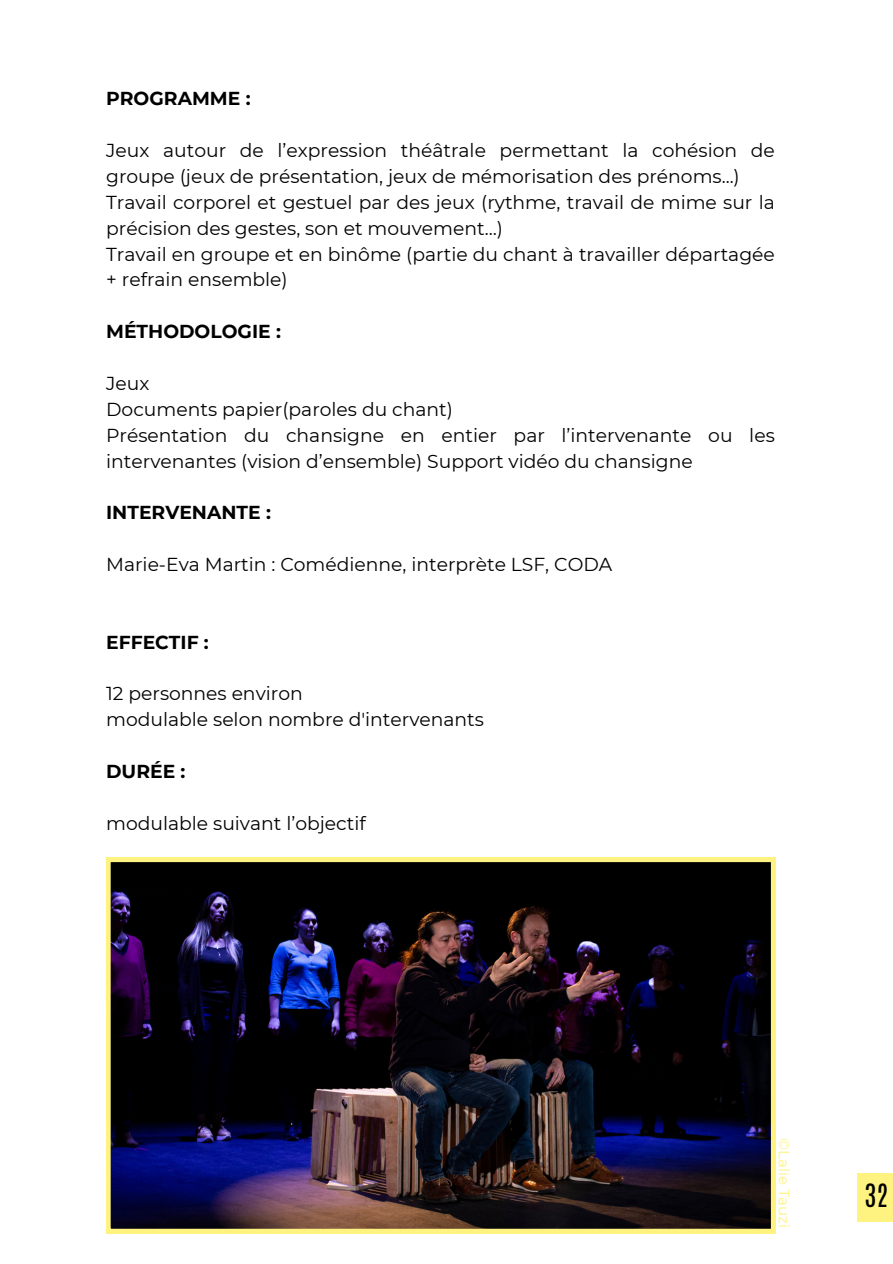
<style>
.page{position:relative;width:893px;height:1264px;background:#fff}
.page>*{position:absolute;margin:0;border:0;box-sizing:border-box;transform-origin:0 0}
.t1{font:27px "Antonio";color:#000}
.t2{font:18.75px/25.8px "Montserrat";color:#000}
.t3{font:700 18.75px "Montserrat";color:#000}
.t4{font:15px "Montserrat";color:#fef381}
</style>
<div class="page">
<img style="left:106px;top:857px;width:669px;height:376px">
<div style="left:856px;top:1173px;width:36px;height:48px;background:#fef381"></div>
<p class="t3" style="left:106px;top:87px;width:146px">PROGRAMME :</p>
<p class="t2" style="left:106px;top:137px;width:670px">Jeux autour de l’expression théâtrale permettant la cohésion de groupe (jeux de présentation, jeux de mémorisation des prénoms...)</p>
<p class="t2" style="left:106px;top:189px;width:670px">Travail corporel et gestuel par des jeux (rythme, travail de mime sur la précision des gestes, son et mouvement…)</p>
<p class="t2" style="left:106px;top:241px;width:670px">Travail en groupe et en binôme (partie du chant à travailler départagée + refrain ensemble)</p>
<p class="t3" style="left:106px;top:320px;width:176px">MÉTHODOLOGIE :</p>
<p class="t2" style="left:106px;top:370px;width:45px">Jeux</p>
<p class="t2" style="left:106px;top:396px;width:348px">Documents papier(paroles du chant)</p>
<p class="t2" style="left:106px;top:422px;width:670px">Présentation du chansigne en entier par l’intervenante ou les intervenantes (vision d’ensemble) Support vidéo du chansigne</p>
<p class="t3" style="left:106px;top:501px;width:166px">INTERVENANTE :</p>
<p class="t2" style="left:106px;top:551px;width:507px">Marie-Eva Martin : Comédienne, interprète LSF, CODA</p>
<p class="t3" style="left:106px;top:630px;width:104px">EFFECTIF :</p>
<p class="t2" style="left:106px;top:680px;width:198px">12 personnes environ</p>
<p class="t2" style="left:106px;top:706px;width:379px">modulable selon nombre d'intervenants</p>
<p class="t3" style="left:106px;top:759px;width:81px">DURÉE :</p>
<p class="t2" style="left:106px;top:810px;width:261px">modulable suivant l’objectif</p>
<p class="t4" style="left:793px;top:1137px;width:92px;rotate:90deg">©Lalie Tauzi</p>
<p class="t1" style="left:864px;top:1175px;width:25px">32</p>
</div>
